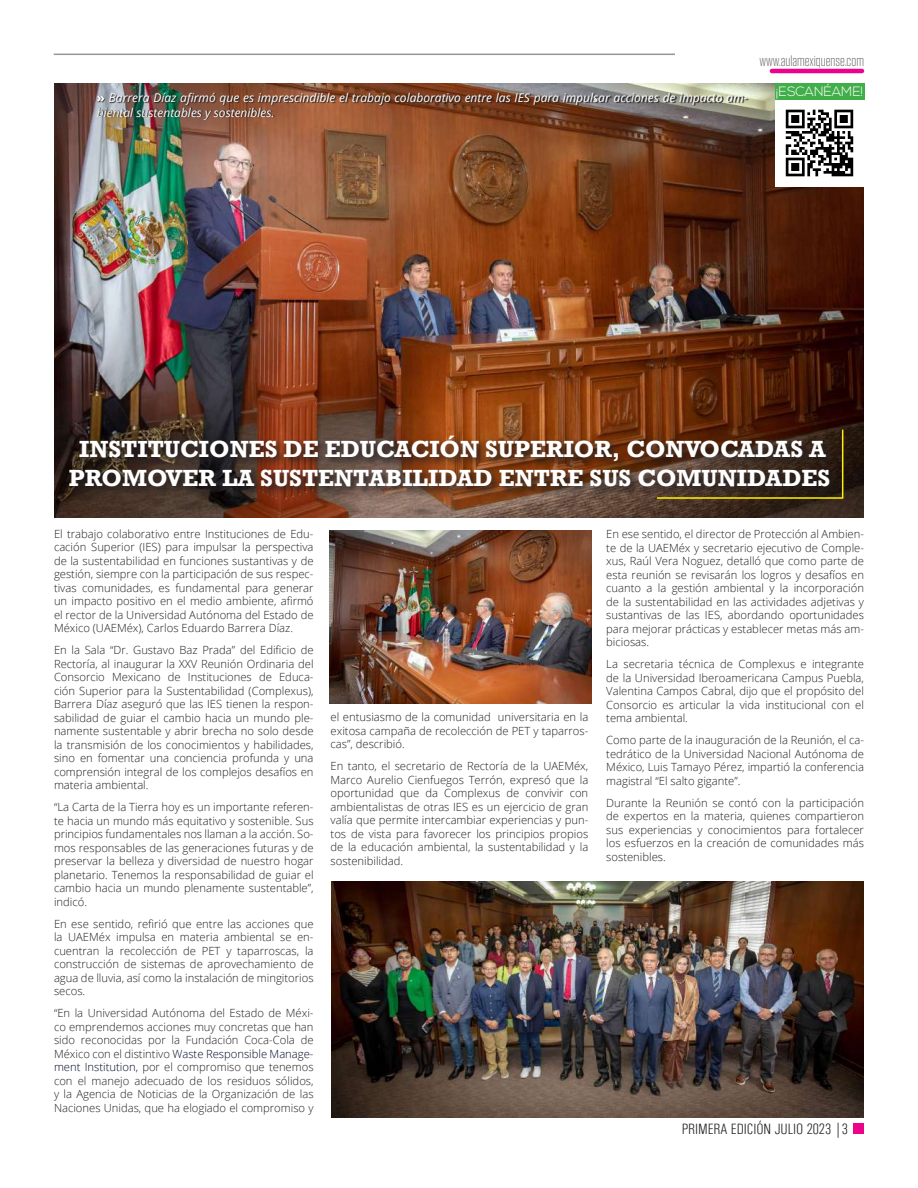
<style>
.page{position:relative;width:918px;height:1188px;background:#fff}
.page>*{position:absolute;margin:0;border:0;box-sizing:border-box;transform-origin:0 0}
.t1{font:700 24px/28.8px "Rockwell";color:#fff;text-align:center}
.t2{font:300 condensed 15px "Univers";color:#231f20}
.t3{font:300 15px "Tungsten";color:#636366}
.t4{font:300 13.5px "Nexa";color:#fff}
.t5{font:italic 12px/14.4px "Open Sans";color:#fff}
.t6{font:300 11.25px/13.5px "Open Sans";color:#231f20;text-align:justify}
.s1{font-weight:800;font-style:normal}
.s2{color:#040c28}
</style>
<div class="page">
<hr style="left:772px;top:69px;width:90px;height:4px;background:#ed028c">
<hr style="left:54px;top:54px;width:621px;height:1px;background:#939598">
<div style="left:853px;top:1123px;width:11px;height:11px;background:#ed028c"></div>
<img style="left:54px;top:83px;width:810px;height:435px">
<img style="left:776px;top:100px;width:87px;height:87px">
<div style="left:775px;top:83px;width:89px;height:16px;background:#40ae49"></div>
<svg style="left:67px;top:432px;width:589px;height:65px;background:#573522"></svg>
<svg style="left:656px;top:428px;width:188px;height:72px;background:#432d1a"></svg>
<img style="left:97px;top:93px;width:651px;height:27px">
<img style="left:330px;top:531px;width:262px;height:172px">
<img style="left:331px;top:881px;width:533px;height:236px">
<p class="t5" style="left:97px;top:90px;width:652px"><span class="s1">»</span> Barrera Díaz afirmó que es imprescindible el trabajo colaborativo entre las IES para impulsar acciones de impacto am&shy;biental sustentables y sostenibles.</p>
<h2 class="t3" style="left:760px;top:53px;width:106px">www.aulamexiquense.com</h2>
<p class="t4" style="left:776px;top:84px;width:89px">¡ESCANÉAME!</p>
<h1 class="t1" style="left:69px;top:435px;width:763px">INSTITUCIONES DE EDUCACIÓN SUPERIOR, CONVOCADAS A<br>PROMOVER LA SUSTENTABILIDAD ENTRE SUS COMUNIDADES</h1>
<p class="t6" style="left:54px;top:526px;width:261px">El trabajo colaborativo entre Instituciones de Edu&shy;cación Superior (IES) para impulsar la perspectiva de la sustentabilidad en funciones sustantivas y de gestión, siempre con la participación de sus respec&shy;tivas comunidades, es fundamental para generar un impacto positivo en el medio ambiente, afirmó el rector de la Universidad Autónoma del Estado de México (UAEMéx), Carlos Eduardo Barrera Díaz.</p>
<p class="t6" style="left:54px;top:643px;width:261px">En la Sala “Dr. Gustavo Baz Prada” del Edificio de Rectoría, al inaugurar la XXV Reunión Ordinaria del Consorcio Mexicano de Instituciones de Educa&shy;ción Superior para la Sustentabilidad (Complexus), Barrera Díaz aseguró que las IES tienen la respon&shy;sabilidad de guiar el cambio hacia un mundo ple&shy;namente sustentable y abrir brecha no solo desde la transmisión de los conocimientos y habilidades, sino en fomentar una conciencia profunda y una comprensión integral de los complejos desafíos en materia ambiental.</p>
<p class="t6" style="left:54px;top:800px;width:261px">“La Carta de la Tierra hoy es un importante referen&shy;te hacia un mundo más equitativo y sostenible. Sus principios fundamentales nos llaman a la acción. So&shy;mos responsables de las generaciones futuras y de preservar la belleza y diversidad de nuestro hogar planetario. Tenemos la responsabilidad de guiar el cambio hacia un mundo plenamente sustentable”, indicó.</p>
<p class="t6" style="left:54px;top:916px;width:261px">En ese sentido, refirió que entre las acciones que la UAEMéx impulsa en materia ambiental se en&shy;cuentran la recolección de PET y taparroscas, la construcción de sistemas de aprovechamiento de agua de lluvia, así como la instalación de mingitorios secos.</p>
<p class="t6" style="left:54px;top:1006px;width:261px">“En la Universidad Autónoma del Estado de Méxi&shy;co emprendemos acciones muy concretas que han sido reconocidas por la Fundación Coca-Cola de México con el distintivo <span class="s2">Waste Responsible Manage&shy;ment Institution,</span> por el compromiso que tenemos con el manejo adecuado de los residuos sólidos, y la Agencia de Noticias de la Organización de las Naciones Unidas, que ha elogiado el compromiso y</p>
<p class="t6" style="left:331px;top:710px;width:259px">el entusiasmo de la comunidad universitaria en la exitosa campaña de recolección de PET y taparros&shy;cas”, describió.</p>
<p class="t6" style="left:331px;top:759px;width:259px">En tanto, el secretario de Rectoría de la UAEMéx, Marco Aurelio Cienfuegos Terrón, expresó que la oportunidad que da Complexus de convivir con ambientalistas de otras IES es un ejercicio de gran valía que permite intercambiar experiencias y pun&shy;tos de vista para favorecer los principios propios de la educación ambiental, la sustentabilidad y la sostenibilidad.</p>
<p class="t6" style="left:606px;top:527px;width:259px">En ese sentido, el director de Protección al Ambien&shy;te de la UAEMéx y secretario ejecutivo de Comple&shy;xus, Raúl Vera Noguez, detalló que como parte de esta reunión se revisarán los logros y desafíos en cuanto a la gestión ambiental y la incorporación de la sustentabilidad en las actividades adjetivas y sustantivas de las IES, abordando oportunidades para mejorar prácticas y establecer metas más am&shy;biciosas.</p>
<p class="t6" style="left:606px;top:657px;width:259px">La secretaria técnica de Complexus e integrante de la Universidad Iberoamericana Campus Puebla, Valentina Campos Cabral, dijo que el propósito del Consorcio es articular la vida institucional con el tema ambiental.</p>
<p class="t6" style="left:606px;top:733px;width:259px">Como parte de la inauguración de la Reunión, el ca&shy;tedrático de la Universidad Nacional Autónoma de México, Luis Tamayo Pérez, impartió la conferencia magistral “El salto gigante”.</p>
<p class="t6" style="left:606px;top:796px;width:259px">Durante la Reunión se contó con la participación de expertos en la materia, quienes compartieron sus experiencias y conocimientos para fortalecer los esfuerzos en la creación de comunidades más sostenibles.</p>
<h2 class="t2" style="left:682px;top:1120px;width:168px">PRIMERA EDICIÓN JULIO 2023 |3</h2>
</div>
